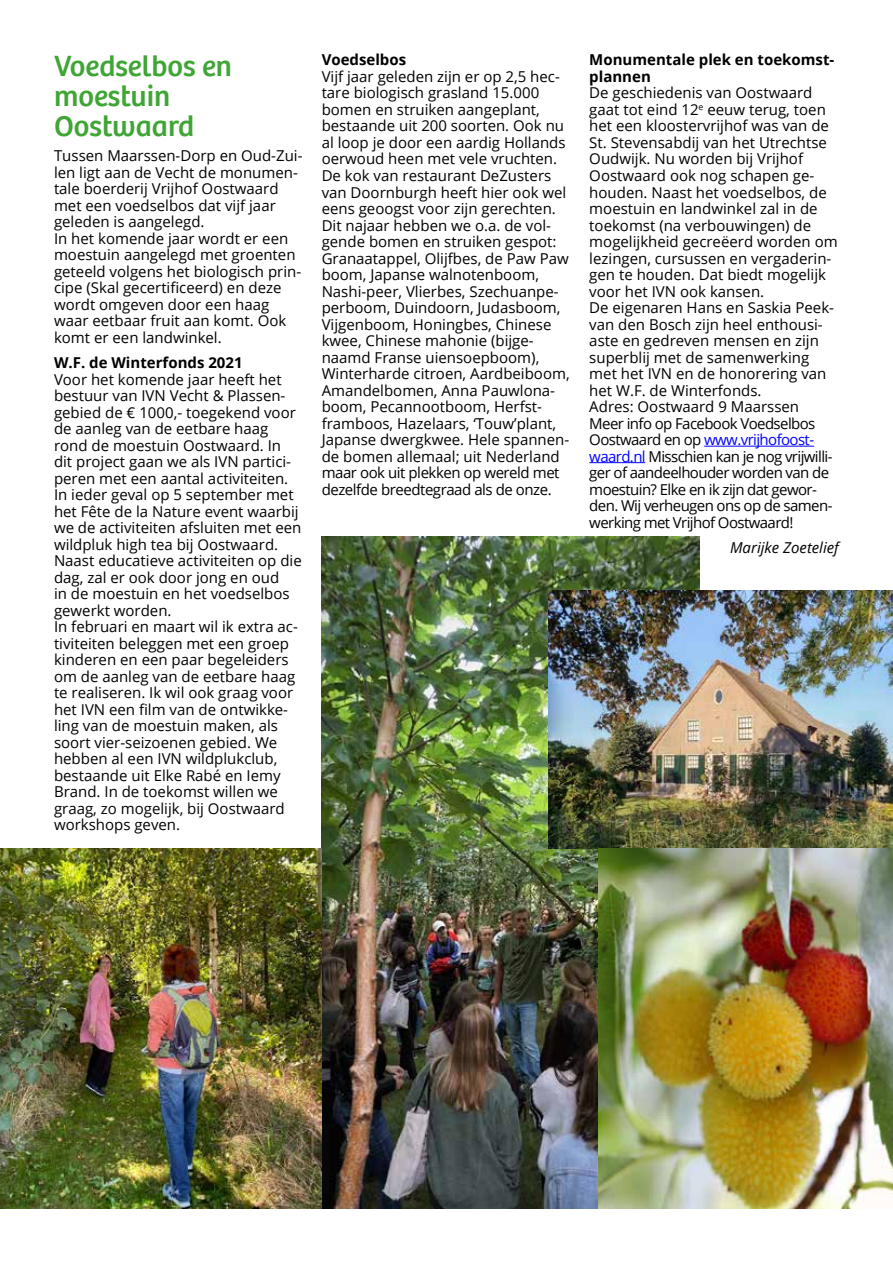
<style>
.page{position:relative;width:893px;height:1263px;background:#fff}
.page>*{position:absolute;margin:0;border:0;box-sizing:border-box;transform-origin:0 0}
.t1{font:30px/30px "Bree";color:#3fa535}
.t2{font:15px/16.5px "Open Sans";color:#000}
.t3{font:700 15px/16.5px "Open Sans";color:#000}
.t4{font:italic 15px "Open Sans";color:#000}
.s1{color:#00f}
</style>
<div class="page">
<img style="left:322px;top:537px;width:378px;height:672px">
<hr style="left:704px;top:446px;width:110px;height:1px;background:#00f">
<hr style="left:589px;top:462px;width:56px;height:1px;background:#00f">
<img style="left:549px;top:590px;width:344px;height:259px">
<img style="left:599px;top:849px;width:294px;height:360px">
<img style="left:0;top:849px;width:322px;height:360px">
<h1 class="t1" style="left:54px;top:51px;width:179px">Voedselbos en moestuin<br>Oostwaard</h1>
<p class="t2" style="left:54px;top:147px;width:250px">Tussen Maarssen-Dorp en Oud-Zui&shy;len ligt aan de Vecht de monumen&shy;tale boerderij Vrijhof Oostwaard met een voedselbos dat vijf jaar geleden is aangelegd.<br>In het komende jaar wordt er een moestuin aangelegd met groenten geteeld volgens het biologisch prin&shy;cipe (Skal gecertificeerd) en deze wordt omgeven door een haag waar eetbaar fruit aan komt. Ook komt er een landwinkel.</p>
<p class="t3" style="left:54px;top:354px;width:190px">W.F. de Winterfonds 2021</p>
<p class="t2" style="left:54px;top:371px;width:249px">Voor het komende jaar heeft het bestuur van IVN Vecht &amp; Plassen&shy;gebied de € 1000,- toegekend voor de aanleg van de eetbare haag rond de moestuin Oostwaard. In dit project gaan we als IVN partici&shy;peren met een aantal activiteiten.<br>In ieder geval op 5 september met het Fête de la Nature event waarbij we de activiteiten afsluiten met een wildpluk high tea bij Oostwaard.<br>Naast educatieve activiteiten op die dag, zal er ook door jong en oud<br>in de moestuin en het voedselbos gewerkt worden.<br>In februari en maart wil ik extra ac&shy;tiviteiten beleggen met een groep kinderen en een paar begeleiders om de aanleg van de eetbare haag te realiseren. Ik wil ook graag voor het IVN een film van de ontwikke&shy;ling van de moestuin maken, als soort vier-seizoenen gebied. We hebben al een IVN wildplukclub, bestaande uit Elke Rabé en Iemy<br>Brand. In de toekomst willen we graag, zo mogelijk, bij Oostwaard workshops geven.</p>
<p class="t3" style="left:322px;top:51px;width:86px">Voedselbos</p>
<p class="t2" style="left:322px;top:68px;width:250px">Vijf jaar geleden zijn er op 2,5 hec&shy;tare biologisch grasland 15.000 bomen en struiken aangeplant, bestaande uit 200 soorten. Ook nu al loop je door een aardig Hollands oerwoud heen met vele vruchten.<br>De kok van restaurant DeZusters van Doornburgh heeft hier ook wel eens geoogst voor zijn gerechten.<br>Dit najaar hebben we o.a. de vol&shy;gende bomen en struiken gespot:<br>Granaatappel, Olijfbes, de Paw Paw boom, Japanse walnotenboom, Nashi-peer, Vlierbes, Szechuanpe&shy;perboom, Duindoorn, Judasboom, Vijgenboom, Honingbes, Chinese kwee, Chinese mahonie (bijge&shy;naamd Franse uiensoepboom), Winterharde citroen, Aardbeiboom, Amandelbomen, Anna Pauwlona&shy;boom, Pecannootboom, Herfst&shy;framboos, Hazelaars, ‘Touw’plant, Japanse dwergkwee. Hele spannen&shy;de bomen allemaal; uit Nederland maar ook uit plekken op wereld met dezelfde breedtegraad als de onze.</p>
<p class="t3" style="left:589px;top:51px;width:247px">Monumentale plek en toekomst&shy;plannen</p>
<p class="t2" style="left:589px;top:84px;width:250px">De geschiedenis van Oostwaard gaat tot eind 12<sup>e</sup> eeuw terug, toen het een kloostervrijhof was van de<br>St. Stevensabdij van het Utrechtse<br>Oudwijk. Nu worden bij Vrijhof<br>Oostwaard ook nog schapen ge&shy;houden. Naast het voedselbos, de moestuin en landwinkel zal in de toekomst (na verbouwingen) de mogelijkheid gecreëerd worden om lezingen, cursussen en vergaderin&shy;gen te houden. Dat biedt mogelijk voor het IVN ook kansen.<br>De eigenaren Hans en Saskia Peek&shy;van den Bosch zijn heel enthousi&shy;aste en gedreven mensen en zijn superblij met de samenwerking met het IVN en de honorering van het W.F. de Winterfonds.<br>Adres: Oostwaard 9 Maarssen<br>Meer info op Facebook Voedselbos<br>Oostwaard en op <span class="s1">www.vrijhofoost&shy;waard.nl</span> Misschien kan je nog vrijwilli&shy;ger of aandeelhouder worden van de moestuin? Elke en ik zijn dat gewor&shy;den. Wij verheugen ons op de samen&shy;werking met Vrijhof Oostwaard!</p>
<p class="t4" style="left:730px;top:537px;width:110px">Marijke Zoetelief</p>
</div>
